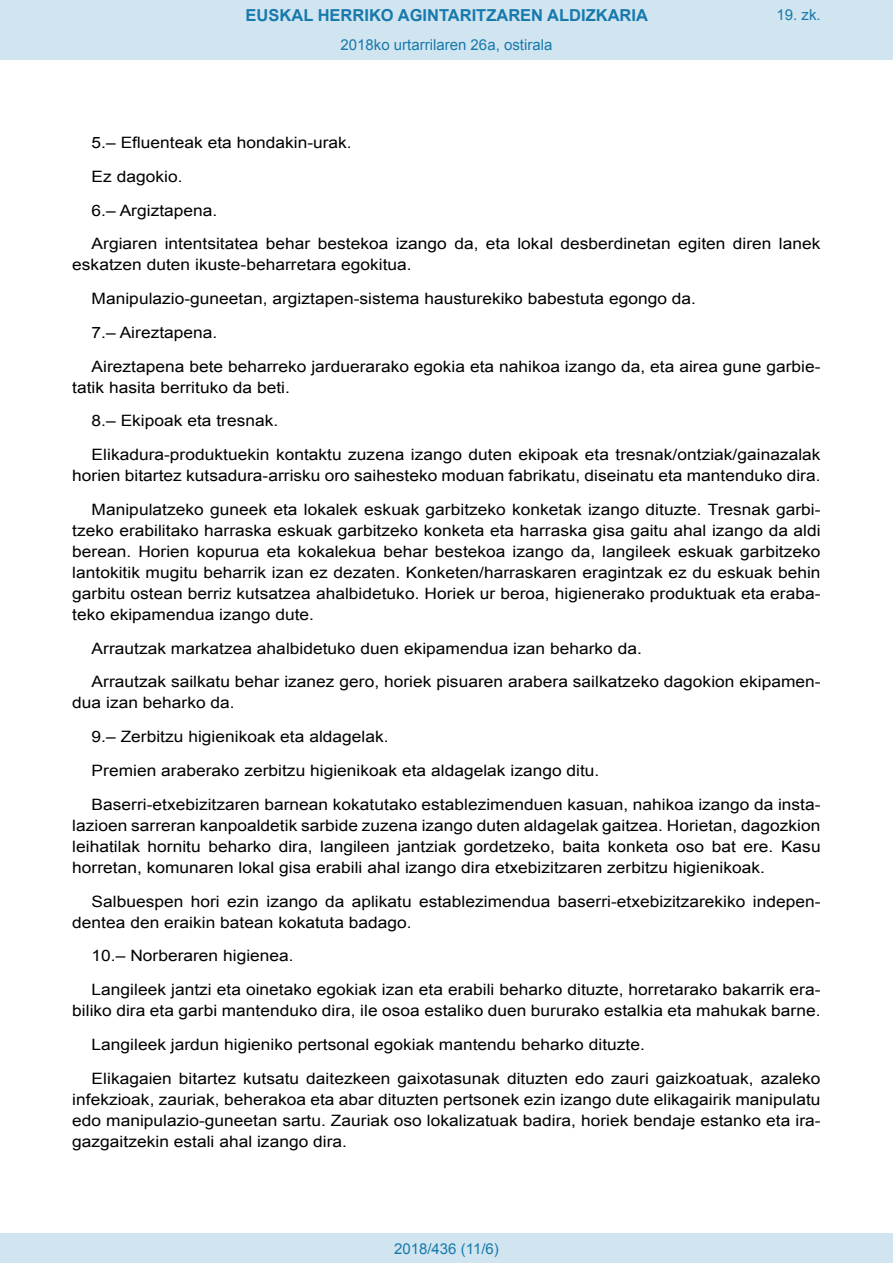
<style>
.page{position:relative;width:893px;height:1263px;background:#fff}
.page>*{position:absolute;margin:0;border:0;box-sizing:border-box;transform-origin:0 0}
.t1{font:700 16.5px "Arial";color:#1879ad}
.BOPVDetalle{font:15.6px/21px "Arial";color:#000;scale:1.11 1}
.Paginacion_Centro{font:15px "Arial";color:#1879ad}
</style>
<div class="page">
<div style="left:0;top:0;width:893px;height:60px;background:#d0e5f0"></div>
<div style="left:0;top:1233px;width:893px;height:30px;background:#d0e5f0"></div>
<p class="t1" style="left:246px;top:4px;width:404px">EUSKAL HERRIKO AGINTARITZAREN ALDIZKARIA</p>
<p class="Paginacion_Centro" style="left:341px;top:35px;width:213px">2018ko urtarrilaren 26a, ostirala</p>
<p class="Paginacion_Centro" style="left:776px;top:5px;width:46px">19. zk.</p>
<p class="BOPVDetalle" style="left:92px;top:132px;width:236px">5.– Efluenteak eta hondakin-urak.</p>
<p class="BOPVDetalle" style="left:92px;top:166px;width:83px">Ez dagokio.</p>
<p class="BOPVDetalle" style="left:92px;top:200px;width:115px">6.– Argiztapena.</p>
<p class="BOPVDetalle" style="left:72px;top:234px;width:676px;text-indent:19px">Argiaren intentsitatea behar bestekoa izango da, eta lokal desberdinetan egiten diren lanek eskatzen duten ikuste-beharretara egokitua.</p>
<p class="BOPVDetalle" style="left:92px;top:288px;width:546px">Manipulazio-guneetan, argiztapen-sistema hausturekiko babestuta egongo da.</p>
<p class="BOPVDetalle" style="left:92px;top:322px;width:115px">7.– Aireztapena.</p>
<p class="BOPVDetalle" style="left:72px;top:356px;width:676px;text-indent:19px">Aireztapena bete beharreko jarduerarako egokia eta nahikoa izango da, eta airea gune garbie&shy;tatik hasita berrituko da beti.</p>
<p class="BOPVDetalle" style="left:92px;top:411px;width:170px">8.– Ekipoak eta tresnak.</p>
<p class="BOPVDetalle" style="left:72px;top:444px;width:676px;text-align:right">Elikadura-produktuekin kontaktu zuzena izango duten ekipoak eta tresnak/ontziak/gainazalak horien bitartez kutsadura-arrisku oro saihesteko moduan fabrikatu, diseinatu eta mantenduko dira.</p>
<p class="BOPVDetalle" style="left:72px;top:499px;width:676px;text-align:justify;text-indent:19px">Manipulatzeko guneek eta lokalek eskuak garbitzeko konketak izango dituzte. Tresnak garbi&shy;tzeko erabilitako harraska eskuak garbitzeko konketa eta harraska gisa gaitu ahal izango da aldi berean. Horien kopurua eta kokalekua behar bestekoa izango da, langileek eskuak garbitzeko lantokitik mugitu beharrik izan ez dezaten. Konketen/harraskaren eragintzak ez du eskuak behin garbitu ostean berriz kutsatzea ahalbidetuko. Horiek ur beroa, higienerako produktuak eta eraba&shy;teko ekipamendua izango dute.</p>
<p class="BOPVDetalle" style="left:92px;top:638px;width:497px">Arrautzak markatzea ahalbidetuko duen ekipamendua izan beharko da.</p>
<p class="BOPVDetalle" style="left:72px;top:672px;width:676px;text-indent:19px">Arrautzak sailkatu behar izanez gero, horiek pisuaren arabera sailkatzeko dagokion ekipamen&shy;dua izan beharko da.</p>
<p class="BOPVDetalle" style="left:92px;top:726px;width:269px">9.– Zerbitzu higienikoak eta aldagelak.</p>
<p class="BOPVDetalle" style="left:92px;top:760px;width:459px">Premien araberako zerbitzu higienikoak eta aldagelak izango ditu.</p>
<p class="BOPVDetalle" style="left:72px;top:794px;width:676px;text-align:justify;text-indent:19px">Baserri-etxebizitzaren barnean kokatutako establezimenduen kasuan, nahikoa izango da insta&shy;lazioen sarreran kanpoaldetik sarbide zuzena izango duten aldagelak gaitzea. Horietan, dagozkion leihatilak hornitu beharko dira, langileen jantziak gordetzeko, baita konketa oso bat ere. Kasu horretan, komunaren lokal gisa erabili ahal izango dira etxebizitzaren zerbitzu higienikoak.</p>
<p class="BOPVDetalle" style="left:72px;top:891px;width:676px;text-indent:19px">Salbuespen hori ezin izango da aplikatu establezimendua baserri-etxebizitzarekiko indepen&shy;dentea den eraikin batean kokatuta badago.</p>
<p class="BOPVDetalle" style="left:92px;top:945px;width:184px">10.– Norberaren higienea.</p>
<p class="BOPVDetalle" style="left:72px;top:979px;width:676px;text-align:right">Langileek jantzi eta oinetako egokiak izan eta erabili beharko dituzte, horretarako bakarrik era&shy;biliko dira eta garbi mantenduko dira, ile osoa estaliko duen bururako estalkia eta mahukak barne.</p>
<p class="BOPVDetalle" style="left:92px;top:1034px;width:500px">Langileek jardun higieniko pertsonal egokiak mantendu beharko dituzte.</p>
<p class="BOPVDetalle" style="left:72px;top:1068px;width:676px;text-align:justify;text-indent:19px">Elikagaien bitartez kutsatu daitezkeen gaixotasunak dituzten edo zauri gaizkoatuak, azaleko infekzioak, zauriak, beherakoa eta abar dituzten pertsonek ezin izango dute elikagairik manipulatu edo manipulazio-guneetan sartu. Zauriak oso lokalizatuak badira, horiek bendaje estanko eta ira&shy;gazgaitzekin estali ahal izango dira.</p>
<p class="Paginacion_Centro" style="left:394px;top:1238px;width:106px">2018/436 (11/6)</p>
</div>
